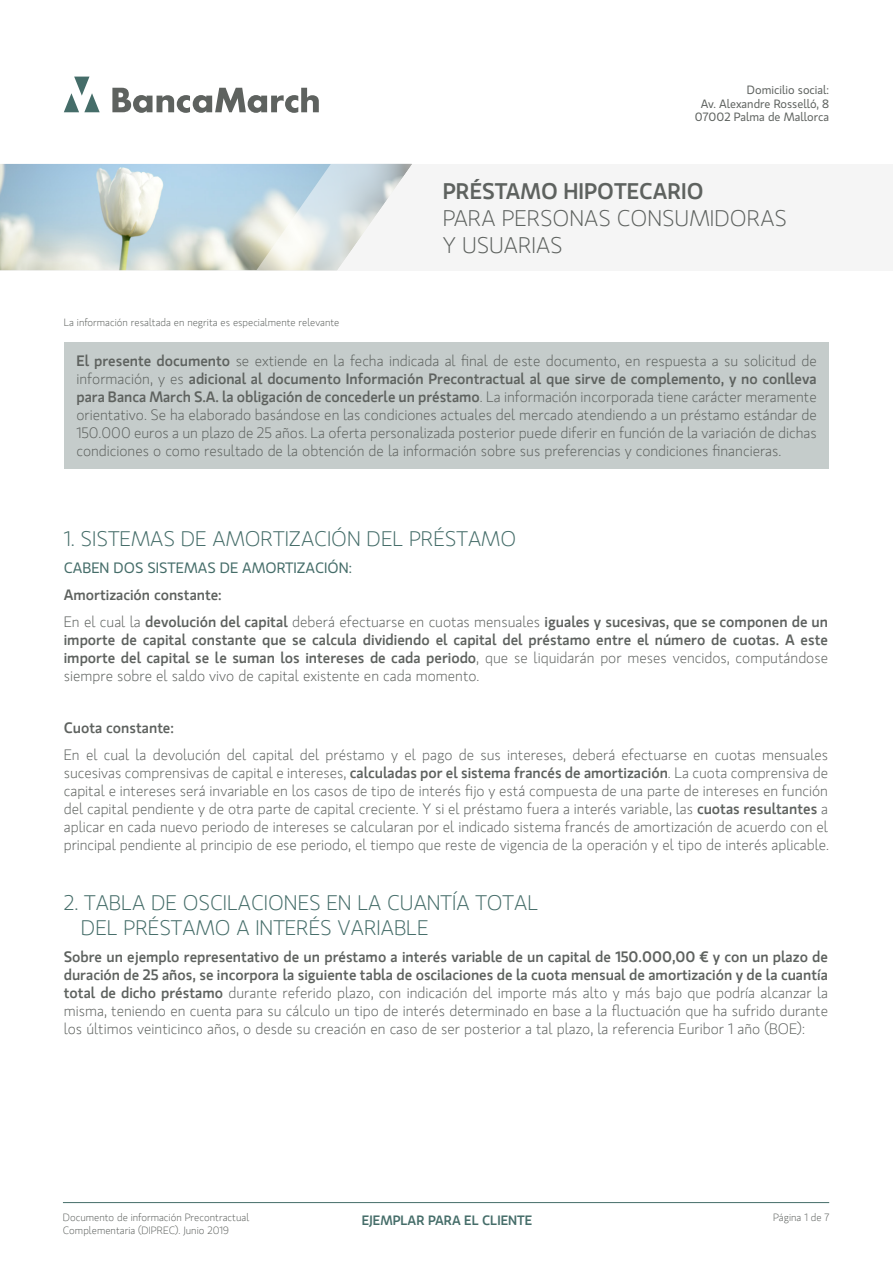
<style>
.page{position:relative;width:893px;height:1263px;background:#fff}
.page>*{position:absolute;margin:0;border:0;box-sizing:border-box;transform-origin:0 0}
.t1{font:300 22.5px/27px "Gloriola";color:#5e625f}
.t2{font:500 22.5px "Gloriola";color:#5e625f}
.t3{font:300 21px/25.2px "Gloriola";color:#456d69}
.t4{font:300 15px/18px "Gloriola";color:#5e625f;text-align:justify}
.t5{font:500 15px/18px "Gloriola";color:#5e625f;text-align:justify}
.t6{font:15px "Gloriola";color:#456d69}
.t7{font:500 13.5px "Gloriola";color:#456d69}
.t8{font:12px/13.5px "Gloriola";color:#5e625f;text-align:right}
.t9{font:300 10.5px/12.6px "Gloriola";color:#5e625f}
.s1{font-weight:500}
.s2{font-weight:300}
</style>
<div class="page">
<hr style="left:63px;top:1202px;width:766px;height:1px;background:#456d69">
<div style="left:0;top:164px;width:893px;height:106px;background:#f5f5f5"></div>
<img style="left:0;top:164px;width:256px;height:106px">
<svg style="left:256px;top:164px;width:156px;height:106px"></svg>
<svg style="left:112px;top:88px;width:207px;height:25px"></svg>
<svg style="left:64px;top:77px;width:36px;height:35px"></svg>
<div style="left:64px;top:342px;width:765px;height:127px;background:#c5cccb"></div>
<p class="t8" style="left:695px;top:83px;width:136px">Domicilio social:<br>Av. Alexandre Rosselló, 8<br>07002 Palma de Mallorca</p>
<p class="t9" style="left:64px;top:316px;width:277px">La información resaltada en negrita es especialmente relevante</p>
<h1 class="t2" style="left:443px;top:178px;width:262px">PRÉSTAMO HIPOTECARIO</h1>
<h1 class="t1" style="left:443px;top:205px;width:346px">PARA PERSONAS CONSUMIDORAS<br>Y USUARIAS</h1>
<p class="t4" style="left:76px;top:353px;width:742px"><span class="s1">El presente documento</span> se extiende en la fecha indicada al final de este documento, en respuesta a su solicitud de información, y es <span class="s1">adicional al documento Información Precontractual al que sirve de complemento, y no conlleva para Banca March S.A. la obligación de concederle un préstamo</span>. La información incorporada tiene carácter meramente orientativo. Se ha elaborado basándose en las condiciones actuales del mercado atendiendo a un préstamo estándar de 150.000 euros a un plazo de 25 años. La oferta personalizada posterior puede diferir en función de la variación de dichas condiciones o como resultado de la obtención de la información sobre sus preferencias y condiciones financieras.</p>
<h2 class="t3" style="left:64px;top:526px;width:454px">1. SISTEMAS DE AMORTIZACIÓN DEL PRÉSTAMO</h2>
<p class="t6" style="left:64px;top:559px;width:290px">CABEN DOS SISTEMAS DE AMORTIZACIÓN:</p>
<p class="t5" style="left:64px;top:586px;width:159px">Amortización constante:</p>
<p class="t5" style="left:64px;top:613px;width:766px"><span class="s2">En el cual la</span> devolución del capital <span class="s2">deberá efectuarse en cuotas mensuales</span> iguales y sucesivas, que se componen de un importe de capital constante que se calcula dividiendo el capital del préstamo entre el número de cuotas. A este importe del capital se le suman los intereses de cada periodo<span class="s2">, que se liquidarán por meses vencidos, computándose siempre sobre el saldo vivo de capital existente en cada momento.</span></p>
<p class="t5" style="left:64px;top:719px;width:112px">Cuota constante:</p>
<p class="t4" style="left:64px;top:746px;width:767px">En el cual la devolución del capital del préstamo y el pago de sus intereses, deberá efectuarse en cuotas mensuales sucesivas comprensivas de capital e intereses, <span class="s1">calculadas por el sistema francés de amortización</span>. La cuota comprensiva de capital e intereses será invariable en los casos de tipo de interés fijo y está compuesta de una parte de intereses en función del capital pendiente y de otra parte de capital creciente. Y si el préstamo fuera a interés variable, las <span class="s1">cuotas resultantes</span> a aplicar en cada nuevo periodo de intereses se calcularan por el indicado sistema francés de amortización de acuerdo con el principal pendiente al principio de ese periodo, el tiempo que reste de vigencia de la operación y el tipo de interés aplicable.</p>
<h2 class="t3" style="left:81px;top:890px;width:459px;text-indent:-17px">2. TABLA DE OSCILACIONES EN LA CUANTÍA TOTAL<br>DEL PRÉSTAMO A INTERÉS VARIABLE</h2>
<p class="t4" style="left:64px;top:948px;width:766px"><span class="s1">Sobre un ejemplo representativo de un préstamo a interés variable de un capital de 150.000,00 € y con un plazo de duración de 25 años, se incorpora la siguiente tabla de oscilaciones de la cuota mensual de amortización y de la cuantía total de dicho préstamo</span> durante referido plazo, con indicación del importe más alto y más bajo que podría alcanzar la misma, teniendo en cuenta para su cálculo un tipo de interés determinado en base a la fluctuación que ha sufrido durante los últimos veinticinco años, o desde su creación en caso de ser posterior a tal plazo, la referencia Euribor 1 año (BOE):</p>
<p class="t9" style="left:63px;top:1211px;width:188px">Documento de información Precontractual<br>Complementaria (DIPREC). Junio 2019</p>
<p class="t7" style="left:362px;top:1212px;width:172px">EJEMPLAR PARA EL CLIENTE</p>
<p class="t9" style="left:773px;top:1211px;width:58px">Página 1 de 7</p>
</div>
